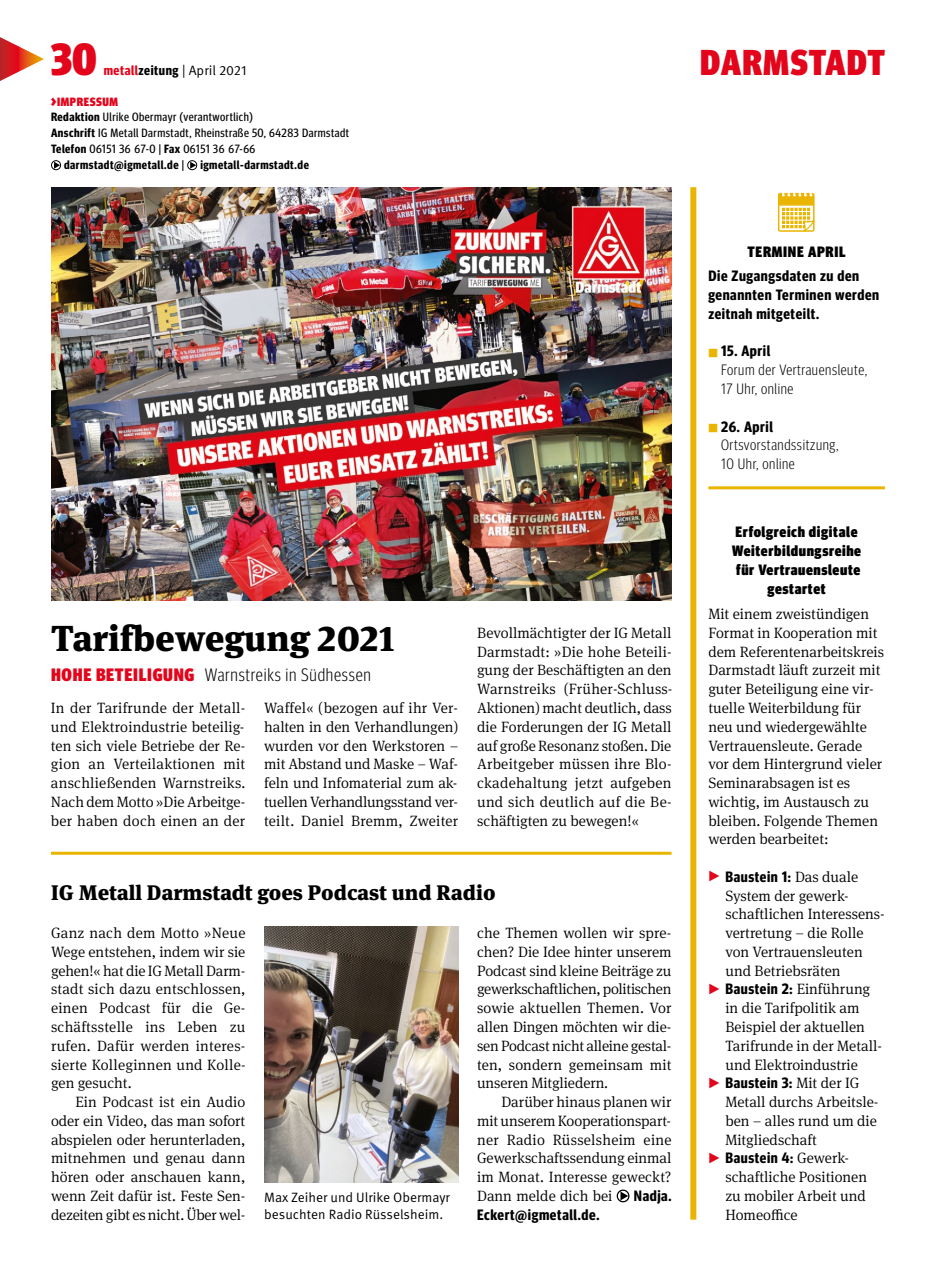
<style>
.page{position:relative;width:936px;height:1285px;background:#fff}
.page>*{position:absolute;margin:0;border:0;box-sizing:border-box;transform-origin:0 0}
.t1{font:900 condensed 45px "Meta Head IGM";color:#e3051b}
.t2{font:900 36px "Meta Serif IGM";color:#000}
.t3{font:900 condensed 36px "Meta Head IGM";letter-spacing:.035em;color:#e3051b}
.t4{font:900 21px "Meta Serif IGM";color:#000}
.t5{font:300 condensed 18px "Meta Head IGM";letter-spacing:.04em;color:#000}
.t6{font:300 15px/18.8px "Meta Serif IGM";color:#000;text-align:justify}
.t7{font:700 15px/18.8px "Meta Headline Cond OT";letter-spacing:.04em;color:#000}
.t8{font:900 condensed 15px/18.8px "Meta Head IGM";letter-spacing:.04em;color:#000;text-align:center}
.t9{font:300 condensed 15px/18.8px "Meta Head IGM";letter-spacing:.04em;color:#000}
.t10{font:13.5px/17.2px "Meta IGM";color:#000}
.t11{font:12px "Meta Headline Cond OT";letter-spacing:.04em;color:#000}
.t12{font:700 12px "Meta Headline Cond OT";letter-spacing:.04em;color:#000}
.t13{font:900 condensed 12px "Meta Head IGM";letter-spacing:.05em;color:#e3051b}
.s1{font-family:"Meta Headline Cond OT";font-weight:700;color:#e3051b}
.s2{font-family:"Meta Headline Cond OT";font-weight:700}
.s3{font-size:15px}
.s4{font-weight:700}
.s5{font-weight:400}
.s6{font-weight:900;color:#e3051b}
.s7{font-family:"Meta IGM";font-size:11.25px;color:#eab500}
.s8{font-family:"Meta Head IGM";font-weight:900;font-stretch:condensed;font-size:21px;color:#e3051b}
.s9{font-family:"Meta Serif IGM";font-weight:300}
</style>
<div class="page">
<svg style="left:0;top:37px;width:44px;height:44px"></svg>
<svg style="left:51px;top:160px;width:10px;height:10px"></svg>
<svg style="left:187px;top:160px;width:10px;height:10px"></svg>
<svg style="left:616px;top:1189px;width:13px;height:12px"></svg>
<img style="left:51px;top:187px;width:620px;height:413px">
<div style="left:690px;top:187px;width:6px;height:1032px;background:#eab500"></div>
<hr style="left:51px;top:851px;width:620px;height:3px;background:#eab500">
<hr style="left:708px;top:486px;width:176px;height:3px;background:#eab500">
<svg style="left:777px;top:192px;width:37px;height:40px"></svg>
<img style="left:264px;top:926px;width:194px;height:255px">
<h1 class="t1" style="left:51px;top:23px;width:47px">30</h1>
<p class="t10" style="left:104px;top:61px;width:144px"><span class="s1">metall</span><span class="s2">zeitung</span> | April 2021</p>
<p class="t13" style="left:51px;top:92px;width:68px"><span class="s3">&gt;</span>IMPRESSUM</p>
<p class="t11" style="left:51px;top:110px;width:203px"><span class="s4">Redaktion</span> Ulrike Obermayr (verantwortlich)</p>
<p class="t11" style="left:51px;top:126px;width:299px"><span class="s4">Anschrift</span> IG Metall Darmstadt, Rheinstraße 50, 64283 Darmstadt</p>
<p class="t11" style="left:51px;top:141px;width:206px"><span class="s4">Telefon</span> 06151 36 67-0 | <span class="s4">Fax</span> 06151 36 67-66</p>
<p class="t12" style="left:64px;top:157px;width:121px">darmstadt@igmetall.de <span class="s5">|</span></p>
<p class="t12" style="left:200px;top:157px;width:110px">igmetall-darmstadt.de</p>
<h2 class="t3" style="left:700px;top:34px;width:186px">DARMSTADT</h2>
<h2 class="t2" style="left:51px;top:607px;width:345px">Tarifbewegung 2021</h2>
<p class="t5" style="left:51px;top:661px;width:321px"><span class="s6">HOHE BETEILIGUNG</span> Warnstreiks in Südhessen</p>
<p class="t6" style="left:51px;top:697px;width:196px">In der Tarifrunde der Metall&shy;und Elektroindustrie beteilig&shy;ten sich viele Betriebe der Re&shy;gion an Verteilaktionen mit anschließenden Warnstreiks.<br>Nach dem Motto »Die Arbeitge&shy;ber haben doch einen an der</p>
<p class="t6" style="left:264px;top:697px;width:196px">Waffel« (bezogen auf ihr Ver&shy;halten in den Verhandlungen) wurden vor den Werks toren – mit Abstand und Maske – Waf&shy;feln und Infomaterial zum ak&shy;tuellen Verhandlungsstand ver&shy;teilt. Daniel Bremm, Zweiter</p>
<p class="t6" style="left:477px;top:622px;width:197px">Bevollmächtigter der IG Metall Darmstadt: »Die hohe Beteili&shy;gung der Beschäftigten an den Warnstreiks (Früher-Schluss-Aktionen) macht deutlich, dass die Forderungen der IG Metall auf große Resonanz stoßen. Die Arbeitgeber müssen ihre Blo&shy;ckadehaltung jetzt aufgeben und sich deutlich auf die Be&shy;schäftigten zu be wegen!«</p>
<h3 class="t4" style="left:51px;top:875px;width:446px">IG Metall Darmstadt goes Podcast und Radio</h3>
<p class="t6" style="left:51px;top:922px;width:196px">Ganz nach dem Motto »Neue Wege entstehen, indem wir sie gehen!« hat die IG Metall Darm&shy;stadt sich dazu entschlossen, einen Podcast für die Ge&shy;schäftsstelle ins Leben zu rufen. Dafür werden interes&shy;sierte Kolleginnen und Kolle&shy;gen gesucht.</p>
<p class="t6" style="left:51px;top:1091px;width:196px;text-indent:24px">Ein Podcast ist ein Audio oder ein Video, das man sofort abspielen oder herunterladen, mitnehmen und genau dann hören oder anschauen kann, wenn Zeit dafür ist. Feste Sen&shy;dezeiten gibt es nicht. Über wel-</p>
<p class="t10" style="left:264px;top:1187px;width:187px">Max Zeiher und Ulrike Obermayr besuchten Radio Rüsselsheim.</p>
<p class="t6" style="left:477px;top:922px;width:196px">che Themen wollen wir spre&shy;chen? Die Idee hinter unserem Podcast sind kleine Beiträge zu gewerkschaftlichen, politischen sowie aktuellen Themen. Vor allen Dingen möchten wir die&shy;sen Podcast nicht alleine gestal&shy;ten, sondern gemeinsam mit unseren Mitgliedern.</p>
<p class="t6" style="left:477px;top:1091px;width:196px;text-indent:24px">Darüber hinaus planen wir mit unserem Kooperationspart&shy;ner Radio Rüsselsheim eine Gewerkschaftssendung einmal im Monat. Interesse geweckt?<br>Dann melde dich bei</p>
<p class="t7" style="left:633px;top:1185px;width:39px">Nadja.</p>
<p class="t7" style="left:477px;top:1204px;width:124px">Eckert@igmetall.de.</p>
<p class="t8" style="left:747px;top:241px;width:100px">TERMINE APRIL</p>
<p class="t7" style="left:708px;top:266px;width:172px">Die Zugangsdaten zu den genannten Terminen werden zeitnah mitgeteilt.</p>
<p class="t7" style="left:708px;top:341px;width:63px"><span class="s7">■</span> 15. April</p>
<p class="t9" style="left:721px;top:359px;width:148px">Forum der Vertrauensleute,<br>17 Uhr, online</p>
<p class="t7" style="left:708px;top:416px;width:66px"><span class="s7">■</span> 26. April</p>
<p class="t9" style="left:721px;top:434px;width:119px">Ortsvorstandssitzung,<br>10 Uhr, online</p>
<p class="t8" style="left:732px;top:521px;width:130px">Erfolgreich digitale<br>Weiterbildungsreihe für Vertrauensleute gestartet</p>
<p class="t6" style="left:708px;top:603px;width:177px;text-align:left">Mit einem zweistündigen<br>Format in Kooperation mit dem Referentenarbeitskreis<br>Darmstadt läuft zurzeit mit guter Beteiligung eine vir&shy;tuelle Weiterbildung für neu und wiedergewählte<br>Vertrauensleute. Gerade vor dem Hintergrund vieler<br>Seminarabsagen ist es wichtig, im Austausch zu bleiben. Folgende Themen werden bearbeitet:</p>
<p class="t7" style="left:708px;top:866px;width:151px"><span class="s8">▸</span> Baustein 1: <span class="s9">Das duale</span></p>
<p class="t6" style="left:725px;top:885px;width:161px;text-align:left">System der gewerk&shy;schaftlichen Interessens&shy;vertretung – die Rolle von Vertrauensleuten und Betriebsräten</p>
<p class="t7" style="left:708px;top:979px;width:163px"><span class="s8">▸</span> Baustein 2: <span class="s9">Einführung</span></p>
<p class="t6" style="left:725px;top:997px;width:158px;text-align:left">in die Tarifpolitik am<br>Beispiel der aktuellen<br>Tarifrunde in der Metall&shy;und Elektroindustrie</p>
<p class="t7" style="left:708px;top:1073px;width:153px"><span class="s8">▸</span> Baustein 3: <span class="s9">Mit der IG</span></p>
<p class="t6" style="left:725px;top:1091px;width:155px">Metall durchs Arbeitsle&shy;ben – alles rund um die Mitgliedschaft</p>
<p class="t7" style="left:708px;top:1148px;width:142px"><span class="s8">▸</span> Baustein 4: <span class="s9">Gewerk-</span></p>
<p class="t6" style="left:725px;top:1166px;width:143px">schaftliche Positionen zu mobiler Arbeit und Homeoffice</p>
</div>
